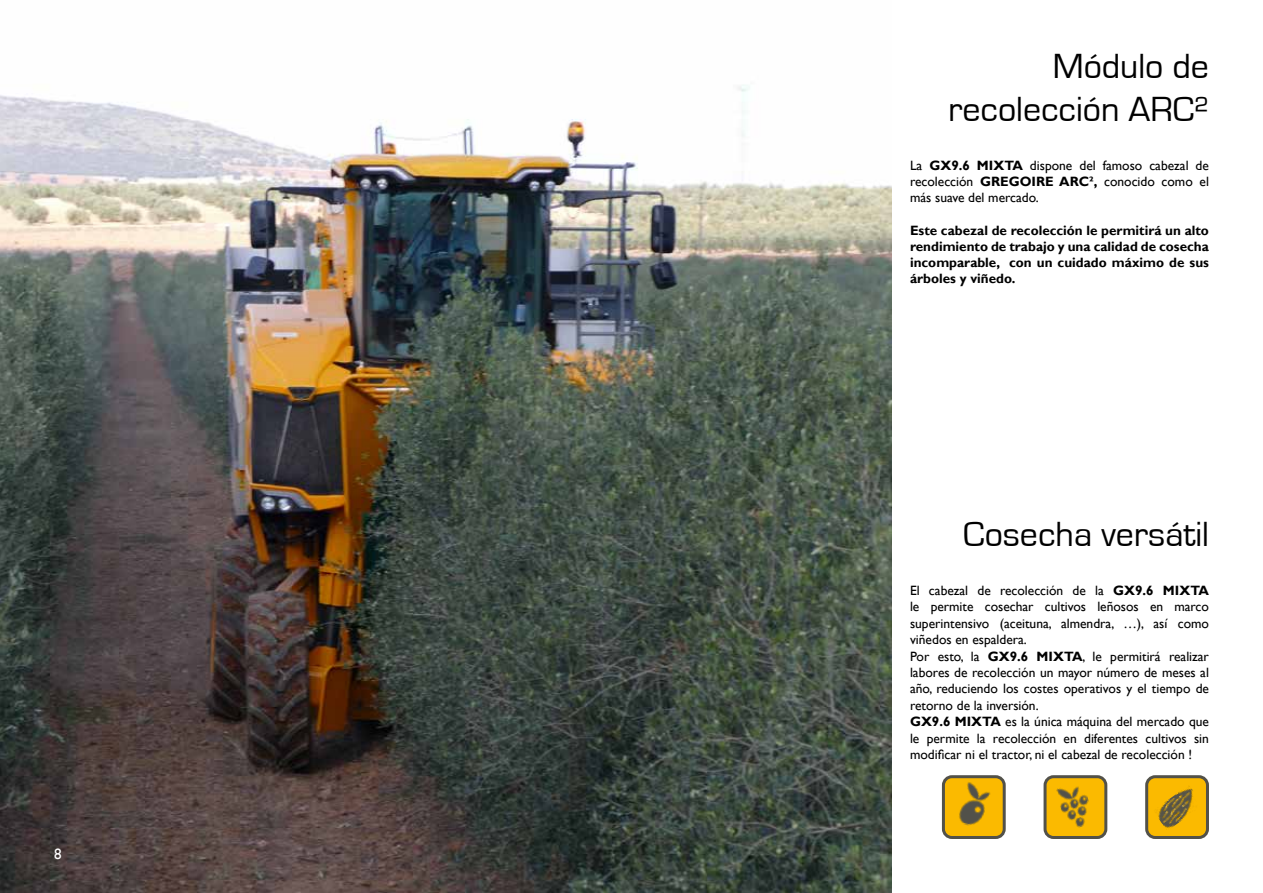
<style>
.page{position:relative;width:1263px;height:893px;background:#fff}
.page>*{position:absolute;margin:0;border:0;box-sizing:border-box;transform-origin:0 0}
.t1{font:36px/43.2px "Eurostile";color:#000;text-align:right}
.t2{font:15px "Gill Sans";color:#fff}
.t3{font:13.5px/16.4px "Gill Sans";color:#000;text-align:justify}
.t4{font:700 13.5px/16.2px "Gill Sans";color:#000;text-align:justify}
.s1{font-weight:700}
</style>
<div class="page">
<img style="left:0;top:85px;width:892px;height:808px">
<div style="left:1147px;top:777px;width:60px;height:60px;background:#fbba00;border-radius:9px"></div>
<div style="left:1145px;top:775px;width:64px;height:64px;border:3px solid #525149;border-radius:9px"></div>
<div style="left:1045px;top:777px;width:61px;height:60px;background:#fbba00;border-radius:9px"></div>
<div style="left:1043px;top:775px;width:64px;height:64px;border:3px solid #525149;border-radius:9px"></div>
<div style="left:943px;top:777px;width:61px;height:60px;background:#fbba00;border-radius:9px"></div>
<div style="left:942px;top:775px;width:64px;height:64px;border:3px solid #525149;border-radius:9px"></div>
<img style="left:1158px;top:786px;width:35px;height:42px">
<img style="left:1056px;top:786px;width:33px;height:42px">
<img style="left:954px;top:776px;width:40px;height:50px">
<p class="t2" style="left:54px;top:846px;width:9px">8</p>
<h1 class="t1" style="left:948px;top:45px;width:262px">Módulo de recolección ARC²</h1>
<p class="t3" style="left:910px;top:157px;width:300px">La <span class="s1">GX9.6 MIXTA</span> dispone del famoso cabezal de recolección <span class="s1">GREGOIRE ARC²,</span> conocido como el más suave del mercado.</p>
<p class="t4" style="left:910px;top:222px;width:300px">Este cabezal de recolección le permitirá un alto rendimiento de trabajo y una calidad de cosecha incomparable, con un cuidado máximo de sus árboles y viñedo.</p>
<h1 class="t1" style="left:963px;top:513px;width:247px">Cosecha versátil</h1>
<p class="t3" style="left:910px;top:582px;width:300px;text-align:left">El cabezal de recolección de la <span class="s1">GX9.6 MIXTA </span>le permite cosechar cultivos leñosos en marco superintensivo (aceituna, almendra, …), así como viñedos en espaldera.<br>Por esto, la <span class="s1">GX9.6 MIXTA</span>, le permitirá realizar labores de recolección un mayor número de meses al año, reduciendo los costes operativos y el tiempo de retorno de la inversión.<br><span class="s1">GX9.6 MIXTA</span> es la única máquina del mercado que le permite la recolección en diferentes cultivos sin modificar ni el tractor, ni el cabezal de recolección !</p>
</div>
